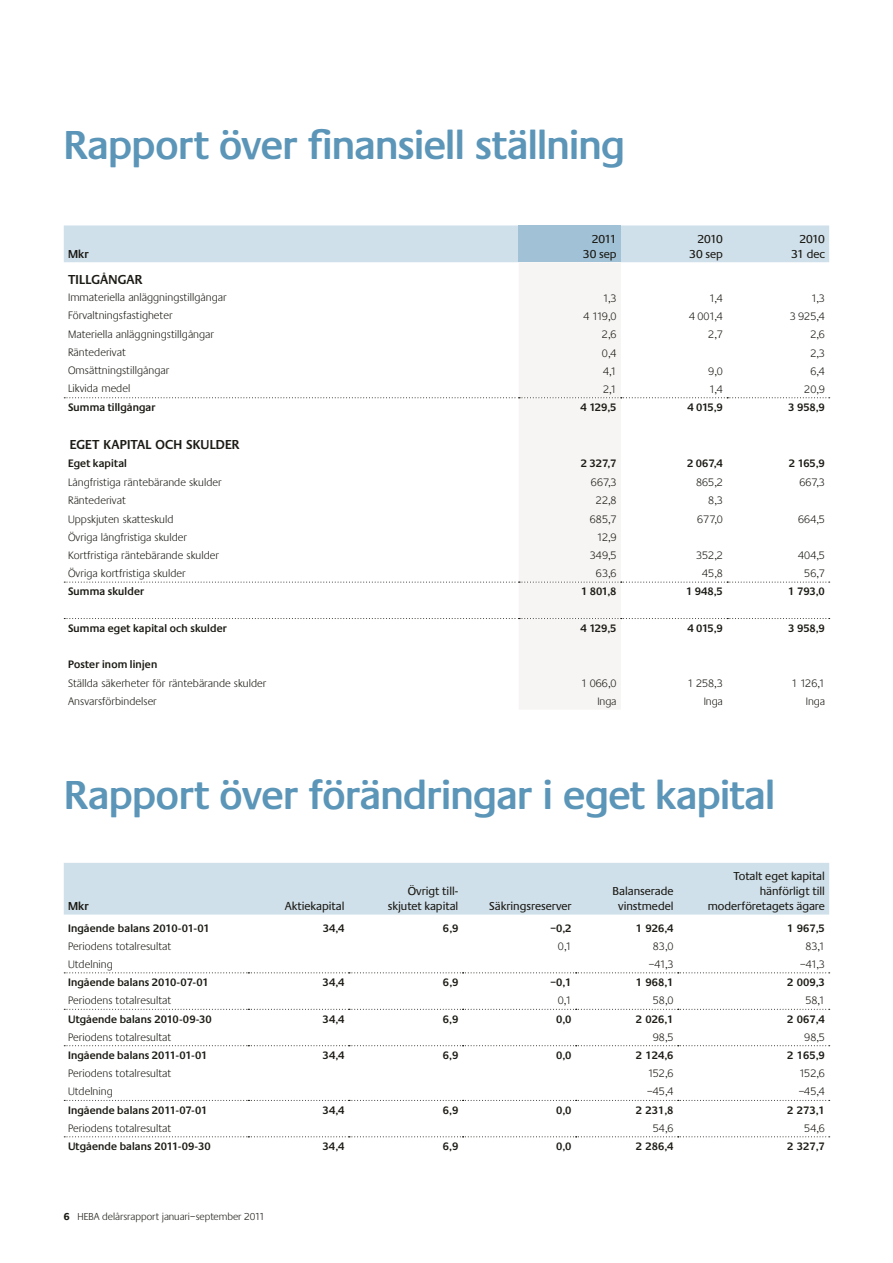
<style>
.page{position:relative;width:893px;height:1263px;background:#fff}
.page>*{position:absolute;margin:0;border:0;box-sizing:border-box;transform-origin:0 0}
.t1{font:600 42px "Praxis";letter-spacing:-.01em;color:#5b95b8}
.t2{font:600 13.5px "Praxis";letter-spacing:.12em;color:#1b1a14}
.t3{font:12px/15px "Praxis";color:#1b1a14;text-align:right}
.t4{font:12px/15px "Praxis";letter-spacing:-.025em;color:#1b1a14;text-align:right}
.t5{font:600 12px "Praxis";letter-spacing:.01em;color:#1b1a14}
.t6{font:300 11.25px "Praxis";letter-spacing:.005em;color:#1b1a14}
.t7{font:600 11.25px "Praxis";letter-spacing:.015em;color:#1b1a14}
.t8{font:300 10.5px "Praxis";color:#1b1a14}
.s1{font-weight:700}
</style>
<div class="page">
<div style="left:64px;top:225px;width:765px;height:37px;background:#d0e0eb"></div>
<div style="left:519px;top:225px;width:102px;height:37px;background:#a1c1d7"></div>
<div style="left:519px;top:263px;width:102px;height:446px;background:#f6f5f3"></div>
<svg style="left:64px;top:397px;width:766px;height:1px"></svg>
<svg style="left:64px;top:582px;width:766px;height:1px"></svg>
<svg style="left:64px;top:618px;width:766px;height:1px"></svg>
<div style="left:64px;top:863px;width:765px;height:51px;background:#d0e0eb"></div>
<svg style="left:64px;top:972px;width:766px;height:1px"></svg>
<svg style="left:64px;top:1009px;width:766px;height:1px"></svg>
<svg style="left:64px;top:1045px;width:766px;height:1px"></svg>
<svg style="left:64px;top:1100px;width:766px;height:1px"></svg>
<svg style="left:64px;top:1136px;width:766px;height:1px"></svg>
<h1 class="t1" style="left:64px;top:122px;width:562px">Rapport över finansiell ställning</h1>
<p class="t5" style="left:68px;top:247px;width:22px">Mkr</p>
<p class="t3" style="left:583px;top:232px;width:35px">2011<br>30 sep</p>
<p class="t3" style="left:689px;top:232px;width:35px">2010<br>30 sep</p>
<p class="t4" style="left:791px;top:232px;width:35px">2010<br>31 dec</p>
<p class="t2" style="left:68px;top:272px;width:59px">ti llgångar</p>
<p class="t6" style="left:68px;top:291px;width:160px">Immateriella anläggningstillgångar</p>
<p class="t6" style="left:603px;top:292px;width:15px">1,3</p>
<p class="t6" style="left:709px;top:292px;width:15px">1,4</p>
<p class="t6" style="left:811px;top:292px;width:15px">1,3</p>
<p class="t6" style="left:68px;top:310px;width:106px">Förvaltningsfastigheter</p>
<p class="t6" style="left:583px;top:310px;width:35px">4 119,0</p>
<p class="t6" style="left:689px;top:310px;width:35px">4 001,4</p>
<p class="t6" style="left:790px;top:310px;width:37px">3 925,4</p>
<p class="t6" style="left:68px;top:328px;width:148px">Materiella anläggningstillgångar</p>
<p class="t6" style="left:602px;top:329px;width:16px">2,6</p>
<p class="t6" style="left:708px;top:329px;width:16px">2,7</p>
<p class="t6" style="left:810px;top:329px;width:16px">2,6</p>
<p class="t6" style="left:68px;top:346px;width:59px">Räntederivat</p>
<p class="t6" style="left:602px;top:347px;width:16px">0,4</p>
<p class="t6" style="left:810px;top:347px;width:16px">2,3</p>
<p class="t6" style="left:68px;top:364px;width:103px">Omsättningstillgångar</p>
<p class="t6" style="left:603px;top:365px;width:15px">4,1</p>
<p class="t6" style="left:708px;top:365px;width:16px">9,0</p>
<p class="t6" style="left:810px;top:365px;width:16px">6,4</p>
<p class="t6" style="left:68px;top:383px;width:64px">Likvida medel</p>
<p class="t6" style="left:603px;top:383px;width:15px">2,1</p>
<p class="t6" style="left:709px;top:383px;width:15px">1,4</p>
<p class="t6" style="left:804px;top:383px;width:22px">20,9</p>
<p class="t7" style="left:68px;top:401px;width:89px">Summa tillgångar</p>
<p class="t7" style="left:581px;top:401px;width:37px">4 129,5</p>
<p class="t7" style="left:687px;top:401px;width:37px">4 015,9</p>
<p class="t7" style="left:788px;top:401px;width:38px">3 958,9</p>
<p class="t2" style="left:70px;top:437px;width:14px">Eget</p>
<p class="t2" style="left:103px;top:437px;width:122px">kapital ochskulder</p>
<p class="t7" style="left:68px;top:457px;width:60px">Eget kapital</p>
<p class="t7" style="left:581px;top:457px;width:37px">2 327,7</p>
<p class="t7" style="left:687px;top:457px;width:37px">2 067,4</p>
<p class="t7" style="left:789px;top:457px;width:38px">2 165,9</p>
<p class="t6" style="left:68px;top:476px;width:155px">Långfristiga räntebärande skulder</p>
<p class="t6" style="left:591px;top:476px;width:27px">667,3</p>
<p class="t6" style="left:696px;top:476px;width:28px">865,2</p>
<p class="t6" style="left:799px;top:476px;width:27px">667,3</p>
<p class="t6" style="left:68px;top:494px;width:59px">Räntederivat</p>
<p class="t6" style="left:596px;top:495px;width:22px">22,8</p>
<p class="t6" style="left:708px;top:495px;width:16px">8,3</p>
<p class="t6" style="left:68px;top:513px;width:107px">Uppskjuten skatteskuld</p>
<p class="t6" style="left:590px;top:513px;width:28px">685,7</p>
<p class="t6" style="left:697px;top:513px;width:27px">677,0</p>
<p class="t6" style="left:798px;top:513px;width:28px">664,5</p>
<p class="t6" style="left:68px;top:531px;width:121px">Övriga långfristiga skulder</p>
<p class="t6" style="left:597px;top:531px;width:21px">12,9</p>
<p class="t6" style="left:68px;top:549px;width:152px">Kortfristiga räntebärande skulder</p>
<p class="t6" style="left:590px;top:549px;width:28px">349,5</p>
<p class="t6" style="left:696px;top:549px;width:28px">352,2</p>
<p class="t6" style="left:798px;top:549px;width:28px">404,5</p>
<p class="t6" style="left:68px;top:567px;width:119px">Övriga kortfristiga skulder</p>
<p class="t6" style="left:596px;top:567px;width:22px">63,6</p>
<p class="t6" style="left:702px;top:567px;width:22px">45,8</p>
<p class="t6" style="left:804px;top:567px;width:22px">56,7</p>
<p class="t7" style="left:68px;top:585px;width:78px">Summa skulder</p>
<p class="t7" style="left:581px;top:585px;width:37px">1 801,8</p>
<p class="t7" style="left:686px;top:585px;width:38px">1 948,5</p>
<p class="t7" style="left:788px;top:585px;width:38px">1 793,0</p>
<p class="t7" style="left:68px;top:622px;width:160px">Summa eget kapital och skulder</p>
<p class="t7" style="left:581px;top:622px;width:37px">4 129,5</p>
<p class="t7" style="left:687px;top:622px;width:37px">4 015,9</p>
<p class="t7" style="left:788px;top:622px;width:38px">3 958,9</p>
<p class="t7" style="left:68px;top:658px;width:91px">Poster inom linjen</p>
<p class="t6" style="left:68px;top:677px;width:200px">Ställda säkerheter för räntebärande skulder</p>
<p class="t6" style="left:581px;top:677px;width:37px">1 066,0</p>
<p class="t6" style="left:688px;top:677px;width:37px">1 258,3</p>
<p class="t6" style="left:792px;top:677px;width:35px">1 126,1</p>
<p class="t6" style="left:68px;top:695px;width:90px">Ansvarsförbindelser</p>
<p class="t6" style="left:597px;top:695px;width:21px">Inga</p>
<p class="t6" style="left:704px;top:695px;width:21px">Inga</p>
<p class="t6" style="left:806px;top:695px;width:21px">Inga</p>
<h1 class="t1" style="left:64px;top:771px;width:712px">Rapport över förändringar i eget kapital</h1>
<p class="t5" style="left:68px;top:900px;width:22px">Mkr</p>
<p class="t3" style="left:285px;top:899px;width:61px">Aktiekapital</p>
<p class="t3" style="left:388px;top:884px;width:72px">Övrigt till&shy;skjutet kapital</p>
<p class="t3" style="left:489px;top:899px;width:84px">Säkringsreserver</p>
<p class="t3" style="left:613px;top:884px;width:62px;text-align:center">Balanserade vinstmedel</p>
<p class="t3" style="left:708px;top:869px;width:119px">Totalt eget kapital hänförligt till moderföretagets ägare</p>
<p class="t7" style="left:68px;top:921px;width:143px">Ingående balans 2010-01-01</p>
<p class="t7" style="left:323px;top:921px;width:23px">34,4</p>
<p class="t7" style="left:443px;top:921px;width:17px">6,9</p>
<p class="t7" style="left:550px;top:921px;width:23px">–0,2</p>
<p class="t7" style="left:636px;top:921px;width:39px">1 926,4</p>
<p class="t7" style="left:787px;top:921px;width:39px">1 967,5</p>
<p class="t6" style="left:68px;top:940px;width:105px">Periodens totalresultat</p>
<p class="t6" style="left:558px;top:940px;width:15px">0,1</p>
<p class="t6" style="left:653px;top:940px;width:22px">83,0</p>
<p class="t6" style="left:805px;top:940px;width:21px">83,1</p>
<p class="t6" style="left:68px;top:958px;width:46px">Utdelning</p>
<p class="t6" style="left:649px;top:958px;width:26px">–41,3</p>
<p class="t6" style="left:800px;top:958px;width:26px">–41,3</p>
<p class="t7" style="left:68px;top:976px;width:142px">Ingående balans 2010-07-01</p>
<p class="t7" style="left:323px;top:976px;width:23px">34,4</p>
<p class="t7" style="left:443px;top:976px;width:17px">6,9</p>
<p class="t7" style="left:550px;top:976px;width:23px">–0,1</p>
<p class="t7" style="left:636px;top:976px;width:39px">1 968,1</p>
<p class="t7" style="left:787px;top:976px;width:39px">2 009,3</p>
<p class="t6" style="left:68px;top:995px;width:105px">Periodens totalresultat</p>
<p class="t6" style="left:558px;top:995px;width:15px">0,1</p>
<p class="t6" style="left:653px;top:995px;width:22px">58,0</p>
<p class="t6" style="left:805px;top:995px;width:21px">58,1</p>
<p class="t7" style="left:68px;top:1013px;width:145px">Utgående balans 2010-09-30</p>
<p class="t7" style="left:323px;top:1013px;width:23px">34,4</p>
<p class="t7" style="left:443px;top:1013px;width:17px">6,9</p>
<p class="t7" style="left:556px;top:1013px;width:17px">0,0</p>
<p class="t7" style="left:636px;top:1013px;width:39px">2 026,1</p>
<p class="t7" style="left:787px;top:1013px;width:39px">2 067,4</p>
<p class="t6" style="left:68px;top:1031px;width:105px">Periodens totalresultat</p>
<p class="t6" style="left:653px;top:1031px;width:22px">98,5</p>
<p class="t6" style="left:804px;top:1031px;width:22px">98,5</p>
<p class="t7" style="left:68px;top:1049px;width:141px">Ingående balans 2011-01-01</p>
<p class="t7" style="left:323px;top:1049px;width:23px">34,4</p>
<p class="t7" style="left:443px;top:1049px;width:17px">6,9</p>
<p class="t7" style="left:556px;top:1049px;width:17px">0,0</p>
<p class="t7" style="left:636px;top:1049px;width:39px">2 124,6</p>
<p class="t7" style="left:787px;top:1049px;width:39px">2 165,9</p>
<p class="t6" style="left:68px;top:1067px;width:105px">Periodens totalresultat</p>
<p class="t6" style="left:648px;top:1067px;width:27px">152,6</p>
<p class="t6" style="left:799px;top:1067px;width:27px">152,6</p>
<p class="t6" style="left:68px;top:1086px;width:46px">Utdelning</p>
<p class="t6" style="left:647px;top:1086px;width:28px">–45,4</p>
<p class="t6" style="left:799px;top:1086px;width:28px">–45,4</p>
<p class="t7" style="left:68px;top:1104px;width:141px">Ingående balans 2011-07-01</p>
<p class="t7" style="left:323px;top:1104px;width:23px">34,4</p>
<p class="t7" style="left:443px;top:1104px;width:17px">6,9</p>
<p class="t7" style="left:556px;top:1104px;width:17px">0,0</p>
<p class="t7" style="left:636px;top:1104px;width:39px">2 231,8</p>
<p class="t7" style="left:787px;top:1104px;width:39px">2 273,1</p>
<p class="t6" style="left:68px;top:1122px;width:105px">Periodens totalresultat</p>
<p class="t6" style="left:653px;top:1122px;width:22px">54,6</p>
<p class="t6" style="left:804px;top:1122px;width:22px">54,6</p>
<p class="t7" style="left:68px;top:1140px;width:144px">Utgående balans 2011-09-30</p>
<p class="t7" style="left:323px;top:1140px;width:23px">34,4</p>
<p class="t7" style="left:443px;top:1140px;width:17px">6,9</p>
<p class="t7" style="left:556px;top:1140px;width:17px">0,0</p>
<p class="t7" style="left:636px;top:1140px;width:39px">2 286,4</p>
<p class="t7" style="left:787px;top:1140px;width:39px">2 327,7</p>
<p class="t8" style="left:64px;top:1211px;width:203px"><span class="s1">6</span> HEBA delårsrapport januari–september 2011</p>
</div>
